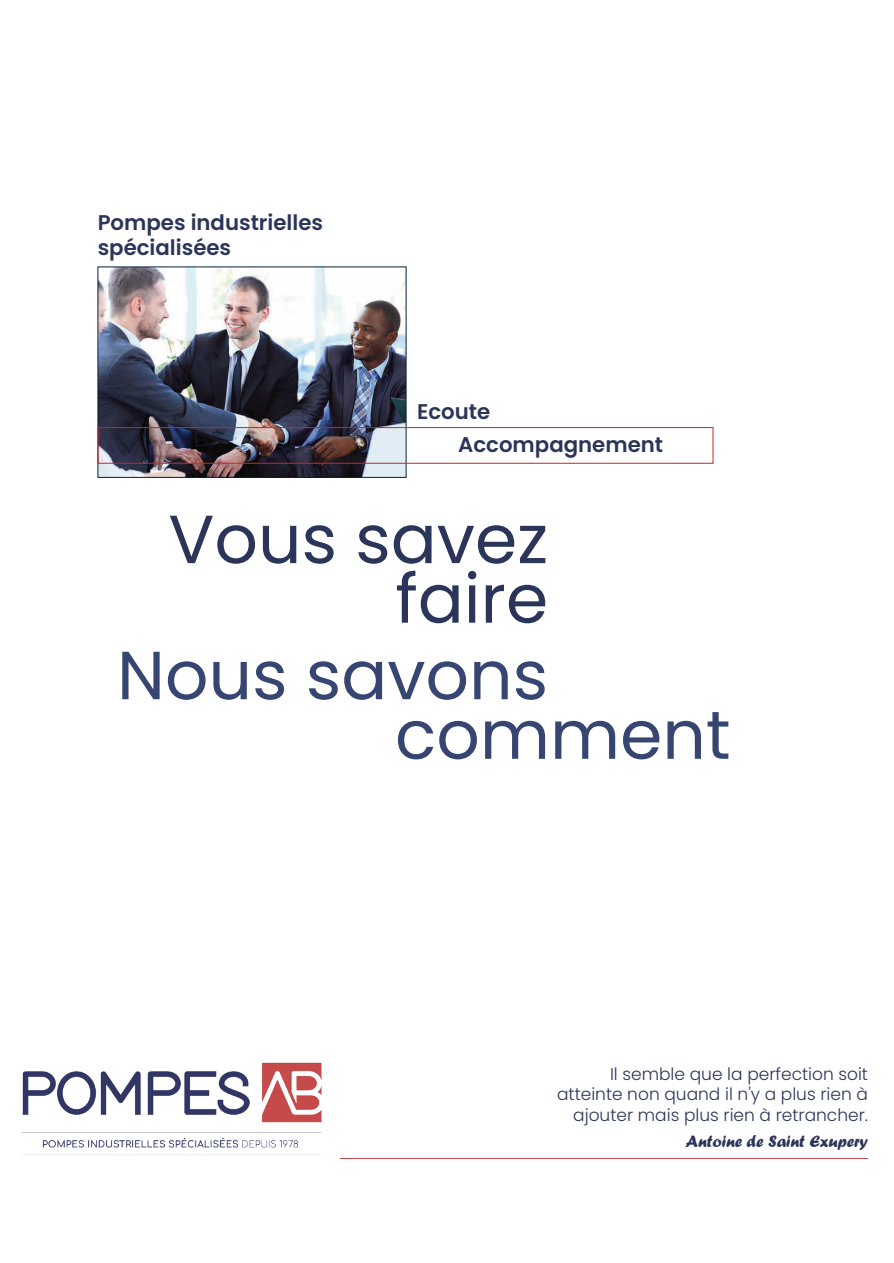
<style>
.page{position:relative;width:894px;height:1263px;background:#fff}
.page>*{position:absolute;margin:0;border:0;box-sizing:border-box;transform-origin:0 0}
.t1{font:68.1px/59.6px "Poppins";color:#364571}
.t2{font:68.1px/59.6px "Poppins";color:#2b3559;text-align:right}
.t3{font:600 21.3px/25.5px "Poppins";color:#2b3559}
.t4{font:300 16.95px/20.4px "Poppins";color:#2b3559;text-align:right}
.t5{font:16.95px "Forte";color:#2b3559}
</style>
<div class="page">
<img style="left:100px;top:269px;width:304px;height:206px">
<div style="left:98px;top:267px;width:308px;height:210px;border:1px solid #07213e"></div>
<div style="left:98px;top:427px;width:615px;height:37px;border:1px solid #cf2327"></div>
<img style="left:22px;top:1062px;width:300px;height:93px">
<hr style="left:340px;top:1158px;width:528px;height:1px;background:#c6494a">
<p class="t3" style="left:98px;top:210px;width:227px">Pompes industrielles spécialisées</p>
<p class="t3" style="left:417px;top:399px;width:75px">Ecoute</p>
<p class="t3" style="left:458px;top:432px;width:206px">Accompagnement</p>
<h1 class="t2" style="left:168px;top:510px;width:381px">Vous savez faire</h1>
<h1 class="t1" style="left:395px;top:646px;width:337px;text-indent:-278px">Nous savons comment</h1>
<p class="t4" style="left:557px;top:1064px;width:312px">Il semble que la perfection soit atteinte non quand il n'y a plus rien à ajouter mais plus rien à retrancher.</p>
<p class="t5" style="left:685px;top:1131px;width:184px">Antoine de Saint Exupery</p>
</div>
